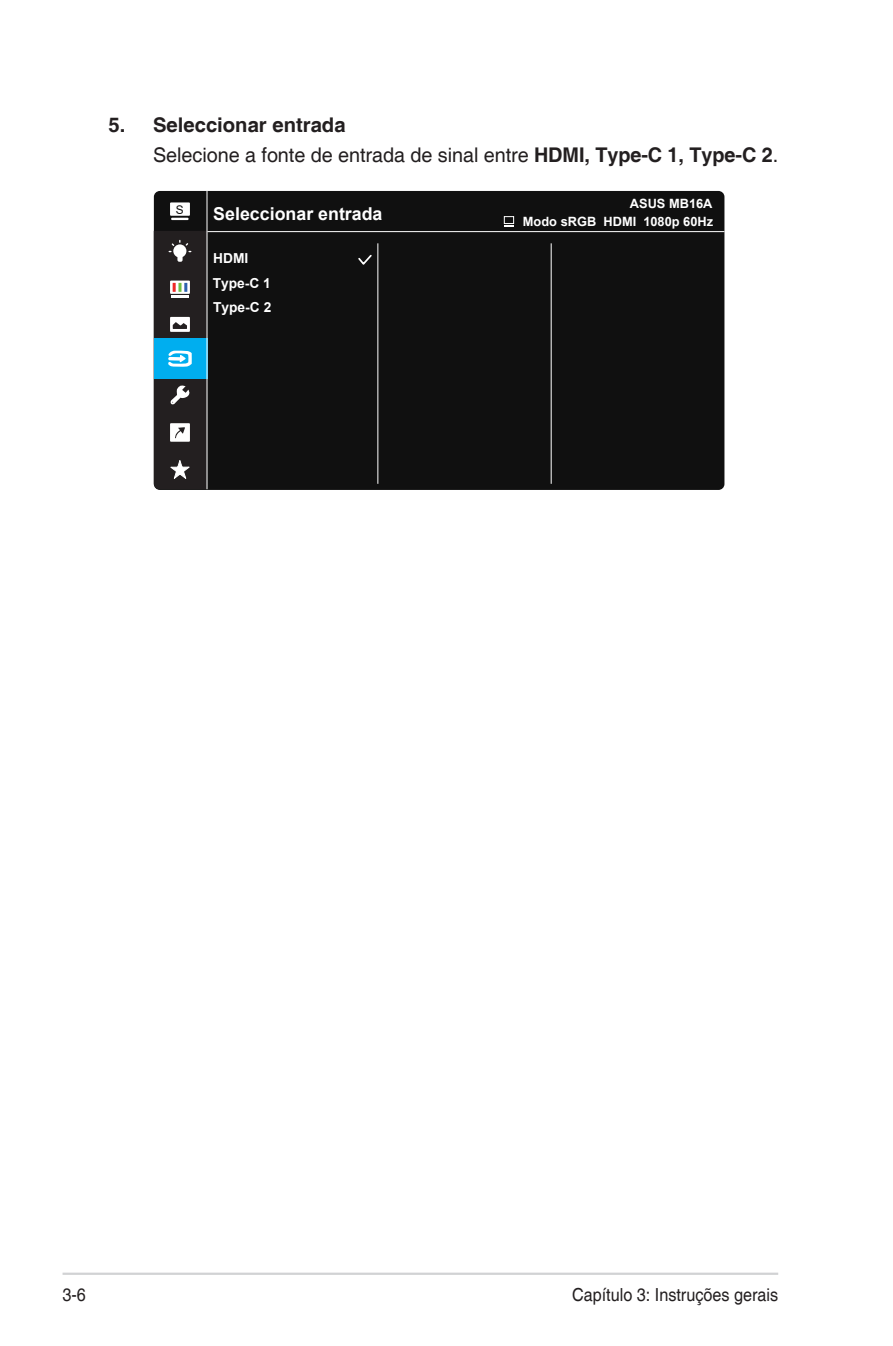
<style>
.page{position:relative;width:893px;height:1346px;background:#fff}
.page>*{position:absolute;margin:0;border:0;box-sizing:border-box;transform-origin:0 0}
.Body_Text_Indent{font:20.25px "Helvetica";letter-spacing:-.005em;color:#231f20}
.OSD_Item{font:700 20.25px "Helvetica";color:#231f20}
.t1{font:18px "Helvetica";color:#231f20;scale:.9 1}
.t2{font:700 17.78px "Arial";color:#fff}
.t3{font:700 13.72px/24.5px "Arial";color:#fff}
.t4{font:700 12.83px "Arial";color:#fff}
.t5{font:11.92px "Arial";color:#101010}
.s1{font-weight:700}
</style>
<div class="page">
<hr style="left:63px;top:1272px;width:715px;height:3px;background:#d1d2d4">
<div style="left:154px;top:191px;width:570px;height:299px;background:#101010;border-radius:6px"></div>
<hr style="left:154px;top:231px;width:570px;height:1px;background:#fff">
<hr style="left:377px;top:243px;width:1px;height:241px;background:#fff">
<hr style="left:551px;top:243px;width:1px;height:241px;background:#fff">
<div style="left:170px;top:202px;width:20px;height:14px;background:#fff"></div>
<svg style="left:171px;top:218px;width:18px;height:2px"></svg>
<hr style="left:207px;top:191px;width:1px;height:298px;background:#fff">
<svg style="left:154px;top:231px;width:53px;height:258px;background:#384e57"></svg>
<svg style="left:358px;top:254px;width:14px;height:11px"></svg>
<div style="left:504px;top:216px;width:10px;height:8px;border:1px solid #fff"></div>
<p class="OSD_Item" style="left:108px;top:112px;width:239px">5. Seleccionar entrada</p>
<p class="Body_Text_Indent" style="left:153px;top:143px;width:627px">Selecione a fonte de entrada de sinal entre <span class="s1">HDMI, Type-C 1, Type-C 2</span>.</p>
<p class="t5" style="left:176px;top:201px;width:9px">S</p>
<p class="t2" style="left:213px;top:201px;width:171px">Seleccionar entrada</p>
<p class="t3" style="left:213px;top:246px;width:60px">HDMI<br>Type-C 1<br>Type-C 2</p>
<p class="t4" style="left:630px;top:195px;width:84px">ASUS MB16A</p>
<p class="t4" style="left:523px;top:212px;width:192px">Modo sRGB HDMI 1080p 60Hz</p>
<p class="t1" style="left:63px;top:1284px;width:28px">3-6</p>
<p class="t1" style="left:572px;top:1284px;width:231px">Capítulo 3: Instruções gerais</p>
</div>
